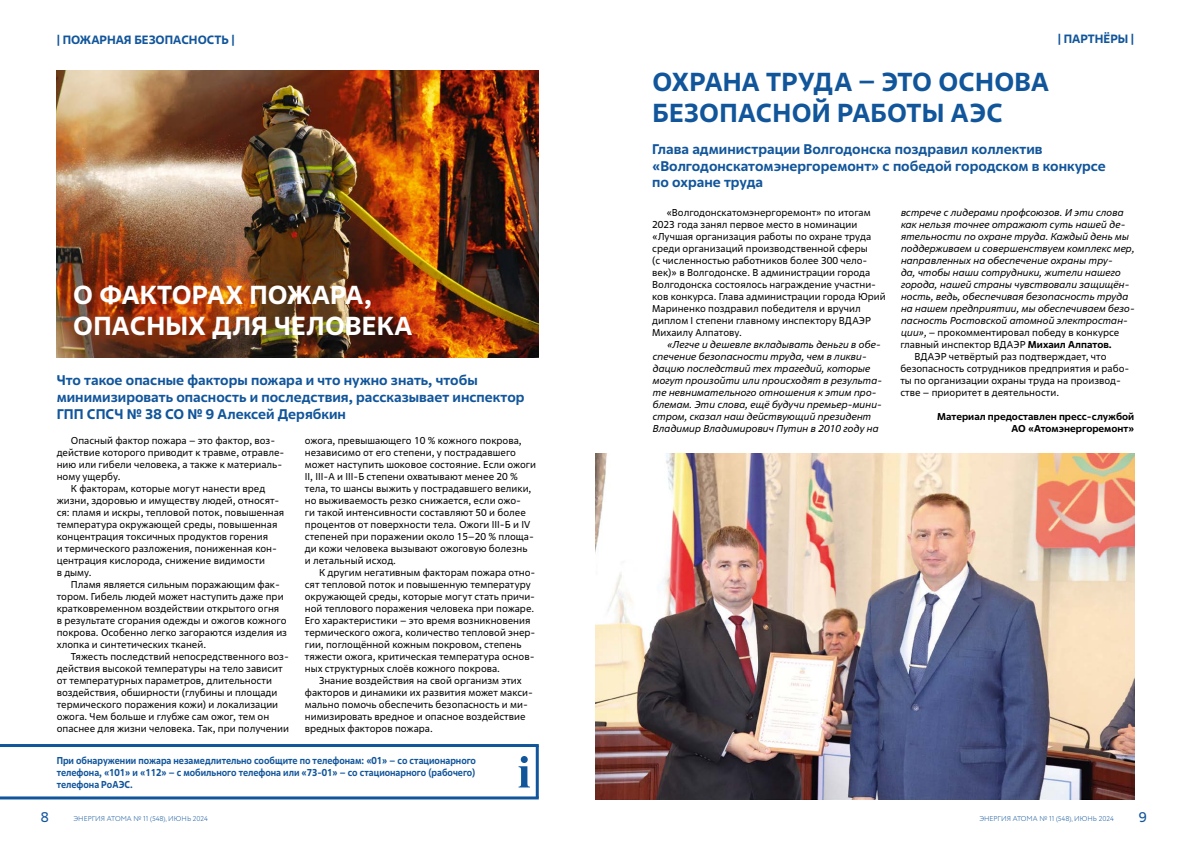
<style>
.page{position:relative;width:1191px;height:842px;background:#fff}
.page>*{position:absolute;margin:0;border:0;box-sizing:border-box;transform-origin:0 0}
.t1{font:700 26px/31.2px "Rosatom";letter-spacing:.01em;color:#11559b}
.t2{font:700 26px/31.2px "Rosatom";letter-spacing:.01em;color:#fff}
.t3{font:700 14px/16.8px "Rosatom";color:#11559b}
.t4{font:14px "Rosatom";color:#11559b}
.t5{font:700 12px "Rosatom";color:#11559b}
.t6{font:10px/12px "Rosatom";color:#000}
.t7{font:italic 10px/12px "Rosatom";color:#000}
.t8{font:700 10px/12px "Rosatom";color:#11559b;text-align:justify;scale:.9 1}
.t9{font:700 10px/12px "Rosatom";color:#000;text-align:right}
.t10{font:300 7px "Circe";color:#11559b}
.s1{font-style:italic}
.s2{font-weight:700}
</style>
<div class="page">
<img style="left:57px;top:71px;width:482px;height:286px">
<hr style="left:536px;top:745px;width:3px;height:53px;background:#11559b">
<svg style="left:518px;top:756px;width:12px;height:31px"></svg>
<hr style="left:0;top:796px;width:539px;height:3px;background:#11559b">
<hr style="left:0;top:744px;width:539px;height:3px;background:#11559b">
<img style="left:595px;top:453px;width:539px;height:346px">
<p class="t5" style="left:57px;top:32px;width:180px">| ПОЖАРНАЯ БЕЗОПАСНОСТЬ |</p>
<p class="t5" style="left:1057px;top:31px;width:78px">| ПАРТНЁРЫ |</p>
<h1 class="t1" style="left:652px;top:66px;width:398px">ОХРАНА ТРУДА ЭТО ОСНОВА<br>БЕЗОПАСНОЙ РАБОТЫ АЭС</h1>
<h1 class="t2" style="left:73px;top:279px;width:340px">О ФАКТОРАХ ПОЖАРА,<br>ОПАСНЫХ ДЛЯ ЧЕЛОВЕКА</h1>
<h2 class="t3" style="left:57px;top:372px;width:469px">Что такое опасные факторы пожара и что нужно знать, чтобы минимизировать опасность и последствия, рассказывает инспектор<br>ГПП СПСЧ № 38 СО № 9 Алексей Дерябкин</h2>
<p class="t6" style="left:71px;top:434px;width:206px">Опасный фактор пожара – это фактор, воз-</p>
<p class="t6" style="left:57px;top:446px;width:229px">действие которого приводит к травме, отравле-</p>
<p class="t6" style="left:57px;top:458px;width:227px">нию или гибели человека, а также к материаль-</p>
<p class="t6" style="left:57px;top:470px;width:65px">ному ущербу.</p>
<p class="t6" style="left:71px;top:482px;width:196px">К факторам, которые могут нанести вред</p>
<p class="t6" style="left:57px;top:494px;width:224px">жизни, здоровью и имуществу людей, относят-</p>
<p class="t6" style="left:57px;top:506px;width:229px">ся: пламя и искры, тепловой поток, повышенная</p>
<p class="t6" style="left:57px;top:518px;width:222px">температура окружающей среды, повышенная</p>
<p class="t6" style="left:57px;top:530px;width:213px">концентрация токсичных продуктов горения</p>
<p class="t6" style="left:57px;top:542px;width:222px">и термического разложения, пониженная кон-</p>
<p class="t6" style="left:57px;top:554px;width:210px">центрация кислорода, снижение видимости</p>
<p class="t6" style="left:57px;top:566px;width:36px">в дыму.</p>
<p class="t6" style="left:71px;top:578px;width:211px">Пламя является сильным поражающим фак-</p>
<p class="t6" style="left:57px;top:590px;width:228px">тором. Гибель людей может наступить даже при</p>
<p class="t6" style="left:57px;top:602px;width:224px">кратковременном воздействии открытого огня</p>
<p class="t6" style="left:57px;top:614px;width:231px">в результате сгорания одежды и ожогов кожного</p>
<p class="t6" style="left:57px;top:626px;width:232px">покрова. Особенно легко загораются изделия из</p>
<p class="t6" style="left:57px;top:638px;width:151px">хлопка и синтетических тканей.</p>
<p class="t6" style="left:71px;top:650px;width:219px">Тяжесть последствий непосредственного воз-</p>
<p class="t6" style="left:57px;top:662px;width:227px">действия высокой температуры на тело зависит</p>
<p class="t6" style="left:57px;top:674px;width:217px">от температурных параметров, длительности</p>
<p class="t6" style="left:57px;top:686px;width:222px">воздействия, обширности (глубины и площади</p>
<p class="t6" style="left:57px;top:698px;width:223px">термического поражения кожи) и локализации</p>
<p class="t6" style="left:57px;top:710px;width:214px">ожога. Чем больше и глубже сам ожог, тем он</p>
<p class="t6" style="left:57px;top:722px;width:234px">опаснее для жизни человека. Так, при получении</p>
<p class="t6" style="left:305px;top:434px;width:233px">ожога, превышающего 10 % кожного покрова, независимо от его степени, у пострадавшего может наступить шоковое состояние. Если ожоги II, III-А и III-Б степени охватывают менее 20 % тела, то шансы выжить у пострадавшего велики, но выживаемость резко снижается, если ожо-<br>ги такой интенсивности составляют 50 и более процентов от поверхности тела. Ожоги III-Б и IV степеней при поражении около 15–20 % площа&shy;ди кожи человека вызывают ожоговую болезнь<br>и летальный исход.</p>
<p class="t6" style="left:305px;top:566px;width:232px;text-indent:14px">К другим негативным факторам пожара отно&shy;сят тепловой поток и повышенную температуру окружающей среды, которые могут стать причи&shy;ной теплового поражения человека при пожаре.<br>Его характеристики – это время возникновения термического ожога, количество тепловой энер&shy;гии, поглощённой кожным покровом, степень тяжести ожога, критическая температура основ&shy;ных структурных слоёв кожного покрова.</p>
<p class="t6" style="left:305px;top:674px;width:230px;text-indent:14px">Знание воздействия на свой организм этих факторов и динамики их развития может макси&shy;мально помочь обеспечить безопасность и ми&shy;нимизировать вредное и опасное воздействие вредных факторов пожара.</p>
<p class="t8" style="left:57px;top:754px;width:467px">При обнаружении пожара незамедлительно сообщите по телефонам: «01» – со стационарного телефона, «101» и «112» – с мобильного телефона или «73-01» – со стационарного (рабочего) телефона РоАЭС.</p>
<h2 class="t3" style="left:652px;top:140px;width:455px">Глава администрации Волгодонска поздравил коллектив «Волгодонскатомэнергоремонт» с победой городском в конкурсе по охране труда</h2>
<p class="t6" style="left:652px;top:206px;width:235px;text-indent:14px">«Волгодонскатомэнергоремонт» по итогам 2023 года занял первое место в номинации «Лучшая организация работы по охране труда среди организаций производственной сферы<br>(с численностью работников более 300 чело&shy;век)» в Волгодонске. В администрации города Волгодонска состоялось награждение участни&shy;ков конкурса. Глава администрации города Юрий Мариненко поздравил победителя и вручил диплом I степени главному инспектору ВДАЭР Михаилу Алпатову.</p>
<p class="t7" style="left:652px;top:338px;width:231px;text-indent:14px">«Легче и дешевле вкладывать деньги в обе&shy;спечение безопасности труда, чем в ликви&shy;дацию последствий тех трагедий, которые могут произойти или происходят в результа&shy;те невнимательного отношения к этим про&shy;блемам. Эти слова, ещё будучи премьер-мини&shy;стром, сказал наш действующий президент Владимир Владимирович Путин в 2010 году на</p>
<p class="t7" style="left:900px;top:206px;width:224px">встрече с лидерами профсоюзов. И эти слова</p>
<p class="t7" style="left:900px;top:218px;width:226px">как нельзя точнее отражают суть нашей де-</p>
<p class="t7" style="left:900px;top:230px;width:229px">ятельности по охране труда. Каждый день мы</p>
<p class="t7" style="left:900px;top:242px;width:235px">поддерживаем и совершенствуем комплекс мер,</p>
<p class="t7" style="left:900px;top:254px;width:213px">направленных на обеспечение охраны тру-</p>
<p class="t7" style="left:900px;top:266px;width:221px">да, чтобы наши сотрудники, жители нашего</p>
<p class="t7" style="left:900px;top:278px;width:230px">города, нашей страны чувствовали защищён-</p>
<p class="t7" style="left:900px;top:290px;width:229px">ность, ведь, обеспечивая безопасность труда</p>
<p class="t7" style="left:900px;top:302px;width:235px">на нашем предприятии, мы обеспечиваем безо-</p>
<p class="t7" style="left:900px;top:314px;width:229px">пасность Ростовской атомной электростан-</p>
<p class="t6" style="left:900px;top:326px;width:220px"><span class="s1">ции»,</span> – прокомментировал победу в конкурсе</p>
<p class="t6" style="left:900px;top:338px;width:213px">главный инспектор ВДАЭР <span class="s2">Михаил Алпатов.</span></p>
<p class="t6" style="left:914px;top:350px;width:193px">ВДАЭР четвёртый раз подтверждает, что</p>
<p class="t6" style="left:900px;top:362px;width:231px">безо пасность сотрудников предприятия и рабо-</p>
<p class="t6" style="left:900px;top:374px;width:222px">ты по организации охраны труда на производ-</p>
<p class="t6" style="left:900px;top:386px;width:160px">стве – приоритет в деятельности.</p>
<p class="t9" style="left:937px;top:410px;width:199px">Материал предоставлен пресс-службой<br>АО «Атомэнергоремонт»</p>
<h2 class="t4" style="left:41px;top:809px;width:9px">8</h2>
<p class="t10" style="left:74px;top:814px;width:136px">ЭНЕРГИЯ АТОМА № 11 (548), ИЮНЬ 2024</p>
<p class="t10" style="left:979px;top:814px;width:136px">ЭНЕРГИЯ АТОМА № 11 (548), ИЮНЬ 2024</p>
<h2 class="t4" style="left:1138px;top:809px;width:9px">9</h2>
</div>
